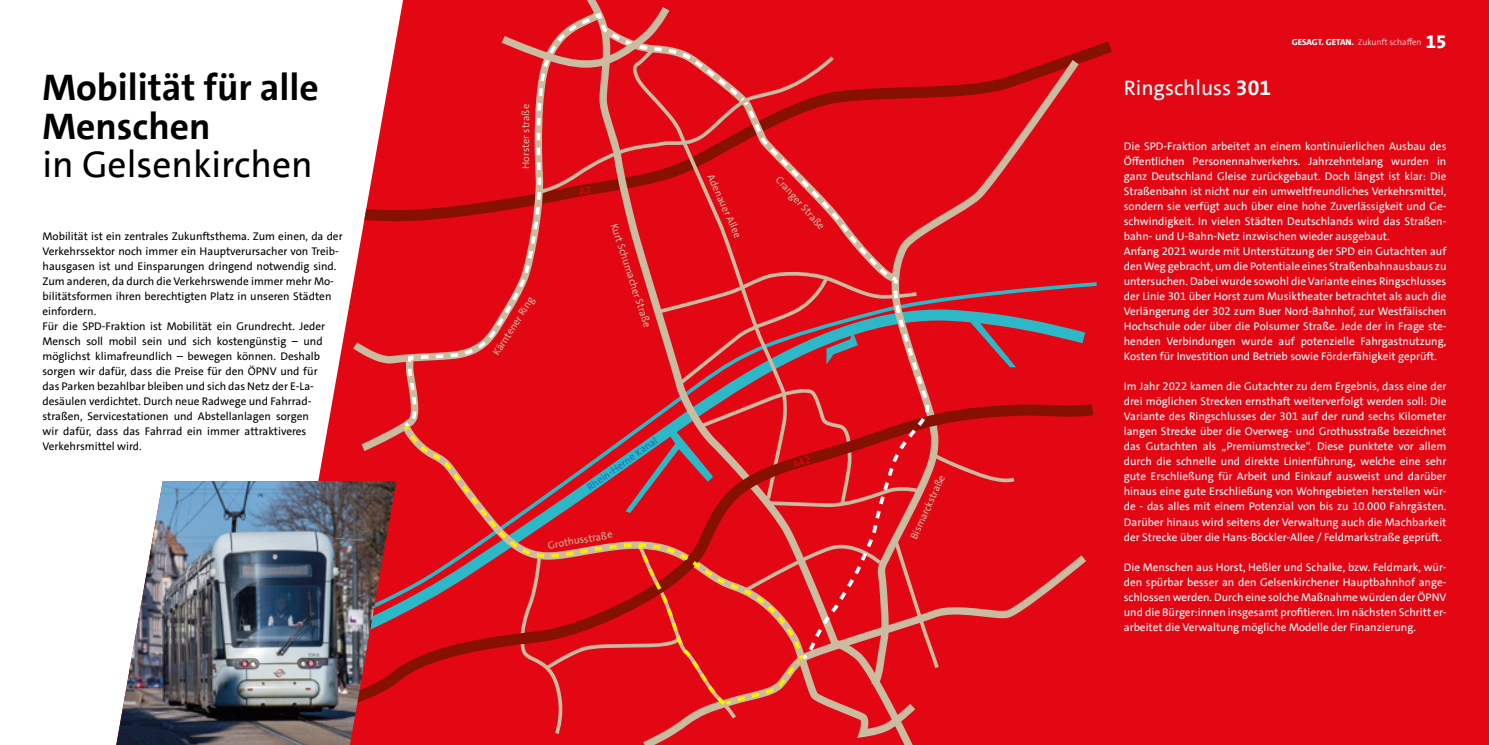
<style>
.page{position:relative;width:1489px;height:745px;background:#fff}
.page>*{position:absolute;margin:0;border:0;box-sizing:border-box;transform-origin:0 0}
.t1{font:700 37.5px/38.8px "SPD The Sans";color:#000}
.t2{font:37.5px "SPD The Sans";color:#000}
.t3{font:21.25px "SPD The Sans";color:#fff}
.t4{font:11.25px/15px "SPD The Sans";color:#fff;text-align:justify}
.t5{font:11.25px/15px "SPD The Sans";color:#000}
.t6{font:10.38px "SPD The Sans";color:#cbbba0}
.t7{font:10.38px "SPD The Sans";color:#1d71b8}
.t8{font:300 8.75px "SPD The Sans";color:#fff}
.s1{font-weight:700}
.s2{font-weight:800}
.s3{font-weight:800;font-size:18.75px}
</style>
<div class="page">
<div style="left:396px;top:0;width:1092px;height:744px;background:#e30613"></div>
<div style="left:919px;top:41px;width:192px;height:180px;background:#e30613"></div>
<svg style="left:331px;top:282px;width:765px;height:372px;background:#e42c37"></svg>
<svg style="left:919px;top:60px;width:159px;height:344px;background:#da111c"></svg>
<div style="left:580px;top:0;width:339px;height:744px;background:#e30613"></div>
<svg style="left:643px;top:730px;width:443px;height:14px;background:#e1111c"></svg>
<svg style="left:353px;top:10px;width:248px;height:353px;fill:#e30613"></svg>
<svg style="left:601px;top:24px;width:286px;height:248px;background:#df101a"></svg>
<svg style="left:421px;top:18px;width:169px;height:341px;background:#de0e19"></svg>
<div style="left:633px;top:195px;width:153px;height:77px;background:#e30613"></div>
<svg style="left:318px;top:404px;width:775px;height:326px;background:#de0c18"></svg>
<svg style="left:410px;top:434px;width:110px;height:214px;background:#d21c25"></svg>
<svg style="left:361px;top:355px;width:57px;height:96px;background:#de3336"></svg>
<img style="left:116px;top:480px;width:280px;height:264px">
<svg style="left:520px;top:272px;width:496px;height:461px;background:#d71e26"></svg>
<svg style="left:501px;top:7px;width:332px;height:188px;background:#dc1e25"></svg>
<h1 class="t1" style="left:43px;top:68px;width:278px">Mobilität für alle<br>Menschen</h1>
<h1 class="t2" style="left:43px;top:141px;width:272px">in Gelsenkirchen</h1>
<p class="t5" style="left:43px;top:229px;width:301px">Mobilität ist ein zentrales Zukunftsthema. Zum einen, da der Verkehrssektor noch immer ein Hauptverursacher von Treib&shy;hausgasen ist und Einsparungen dringend notwendig sind.<br>Zum anderen, da durch die Verkehrswende immer mehr Mo&shy;bilitätsformen ihren berechtigten Platz in unseren Städten einfordern.<br>Für die SPD-Fraktion ist Mobilität ein Grundrecht. Jeder Mensch soll mobil sein und sich kostengünstig – und möglichst klimafreundlich – bewegen können. Deshalb sorgen wir dafür, dass die Preise für den ÖPNV und für<br>das Parken bezahlbar bleiben und sich das Netz der E-La&shy;desäulen verdichtet. Durch neue Radwege und Fahrrad&shy;straßen, Servicestationen und Abstellanlagen sorgen<br>wir dafür, dass das Fahrrad ein immer attraktiveres Verkehrsmittel wird.</p>
<p class="t6" style="left:519px;top:169px;width:66px;rotate:-90deg">Horster straße</p>
<p class="t6" style="left:490px;top:351px;width:69px;rotate:-58deg">Kärntener Ring</p>
<p class="t6" style="left:620px;top:221px;width:111px;rotate:72deg">Kurt Schumacher Straße</p>
<p class="t7" style="left:584px;top:483px;width:86px;rotate:-36deg">Rhein-Herne Kanal</p>
<p class="t6" style="left:547px;top:538px;width:67px;rotate:-10deg">Grothusstraße</p>
<p class="t6" style="left:716px;top:172px;width:70px;rotate:65deg">Adenauer Allee</p>
<p class="t6" style="left:782px;top:173px;width:69px;rotate:48deg">Cranger Straße</p>
<p class="t6" style="left:906px;top:535px;width:71px;rotate:-65deg">Bismarckstraße</p>
<h2 class="t3" style="left:1123px;top:74px;width:149px">Ringschluss <span class="s1">301</span></h2>
<p class="t8" style="left:1291px;top:36px;width:156px"><span class="s2">GESAGT. GETAN.</span> Zukunft schaffen <span class="s3">15</span></p>
<p class="t4" style="left:1123px;top:139px;width:324px;text-align:left">Die SPD-Fraktion arbeitet an einem kontinuierlichen Ausbau des Öffentlichen Personennahverkehrs. Jahrzehntelang wurden in ganz Deutschland Gleise zurückgebaut. Doch längst ist klar: Die Straßenbahn ist nicht nur ein umweltfreundliches Verkehrsmittel, sondern sie verfügt auch über eine hohe Zuverlässigkeit und Ge&shy;schwindigkeit. In vielen Städten Deutschlands wird das Straßen&shy;bahn- und U-Bahn-Netz inzwischen wieder ausgebaut.<br>Anfang 2021 wurde mit Unterstützung der SPD ein Gutachten auf den Weg gebracht, um die Potentiale eines Straßenbahnausbaus zu untersuchen. Dabei wurde sowohl die Variante eines Ringschlusses der Linie 301 über Horst zum Musiktheater betrachtet als auch die Verlängerung der 302 zum Buer Nord-Bahnhof, zur Westfälischen Hochschule oder über die Polsumer Straße. Jede der in Frage ste&shy;henden Verbindungen wurde auf potenzielle Fahrgastnutzung, Kosten für Investition und Betrieb sowie Förderfähigkeit geprüft.</p>
<p class="t4" style="left:1123px;top:379px;width:324px">Im Jahr 2022 kamen die Gutachter zu dem Ergebnis, dass eine der drei möglichen Strecken ernsthaft weiterverfolgt werden soll: Die Variante des Ringschlusses der 301 auf der rund sechs Kilometer langen Strecke über die Overweg- und Grothusstraße bezeichnet das Gutachten als „Premiumstrecke“. Diese punktete vor allem durch die schnelle und direkte Linienführung, welche eine sehr gute Erschließung für Arbeit und Einkauf ausweist und darüber hinaus eine gute Erschließung von Wohngebieten herstellen wür&shy;de - das alles mit einem Potenzial von bis zu 10.000 Fahrgästen.<br>Darüber hinaus wird seitens der Verwaltung auch die Machbarkeit der Strecke über die Hans-Böckler-Allee / Feldmarkstraße geprüft.</p>
<p class="t4" style="left:1123px;top:559px;width:324px">Die Menschen aus Horst, Heßler und Schalke, bzw. Feldmark, wür&shy;den spürbar besser an den Gelsenkirchener Hauptbahnhof ange&shy;schlossen werden. Durch eine solche Maßnahme würden der ÖPNV und die Bürger:innen insgesamt profitieren. Im nächsten Schritt er&shy;arbeitet die Verwaltung mögliche Modelle der Finanzierung.</p>
</div>
